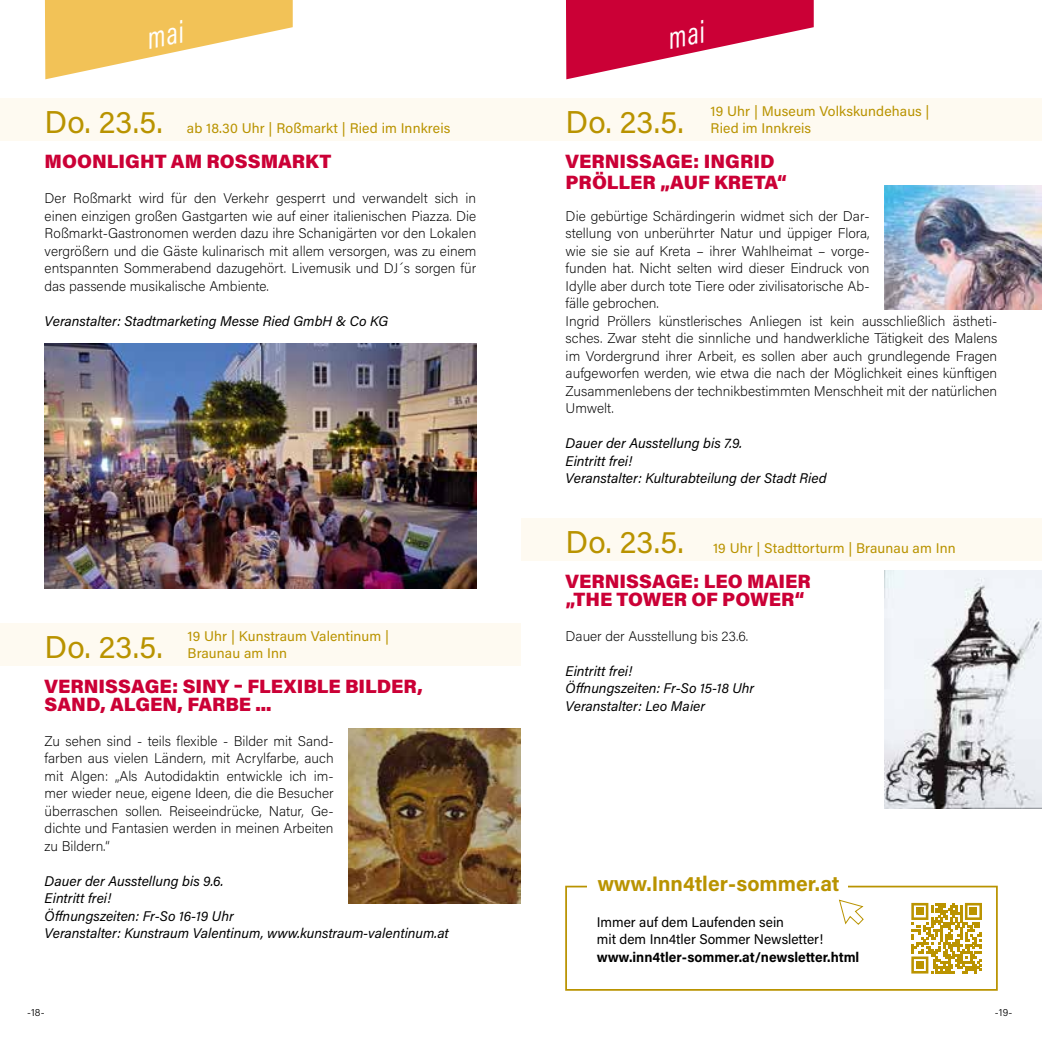
<style>
.page{position:relative;width:1042px;height:1042px;background:#fff}
.page>*{position:absolute;margin:0;border:0;box-sizing:border-box;transform-origin:0 0}
.t1{font:31.5px "Acumin Pro";letter-spacing:-.005em;color:#b99300}
.t2{font:700 21px "Acumin Pro";color:#b99300}
.t3{font:900 19.25px/17.5px "Acumin Pro";color:#cb0036}
.t4{font:200 14px/17.5px "Acumin Pro";color:#000;text-align:justify}
.t5{font:italic 14px/17.5px "Acumin Pro";color:#000}
.t6{font:14px/17.5px "Acumin Pro";letter-spacing:.01em;color:#b99300}
.t7{font:14px/17.5px "Acumin Pro";color:#000}
.t8{font:700 14px "Acumin Pro";color:#000}
.t9{font:300 10.5px "Acumin Pro";color:#000}
</style>
<div class="page">
<div style="left:521px;top:98px;width:521px;height:42px;background:#fefaf1"></div>
<div style="left:521px;top:518px;width:521px;height:42px;background:#fefaf1"></div>
<img style="left:884px;top:186px;width:158px;height:123px">
<img style="left:884px;top:570px;width:158px;height:239px">
<div style="left:0;top:623px;width:521px;height:42px;background:#fefaf1"></div>
<img style="left:348px;top:728px;width:173px;height:175px">
<div style="left:0;top:98px;width:521px;height:42px;background:#fefaf1"></div>
<img style="left:45px;top:343px;width:431px;height:245px">
<div style="left:565px;top:885px;width:433px;height:106px;border:2px solid #b99300"></div>
<div style="left:587px;top:875px;width:261px;height:24px;background:#fff"></div>
<svg style="left:839px;top:899px;width:25px;height:26px"></svg>
<svg style="left:911px;top:903px;width:71px;height:70px"></svg>
<div style="left:916px;top:908px;width:7px;height:7px;background:#bb9400"></div>
<div style="left:970px;top:908px;width:7px;height:7px;background:#bb9400"></div>
<div style="left:916px;top:961px;width:7px;height:7px;background:#bb9400"></div>
<svg style="left:45px;top:0;width:248px;height:79px"></svg>
<svg style="left:566px;top:0;width:248px;height:79px"></svg>
<h1 class="t1" style="left:45px;top:100px;width:120px">Do. 23.5.</h1>
<p class="t6" style="left:187px;top:119px;width:265px">ab 18.30 Uhr | Roßmarkt | Ried im Innkreis</p>
<h3 class="t3" style="left:45px;top:152px;width:288px">MOONLIGHT AM ROSSMARKT</h3>
<p class="t4" style="left:45px;top:189px;width:433px">Der Roßmarkt wird für den Verkehr gesperrt und verwandelt sich in einen einzigen großen Gastgarten wie auf einer italienischen Piazza. Die Roßmarkt-Gastronomen werden dazu ihre Schanigärten vor den Lokalen vergrößern und die Gäste kulinarisch mit allem versorgen, was zu einem entspannten Sommerabend dazugehört. Livemusik und DJ´s sorgen für das passende musikalische Ambiente.</p>
<p class="t5" style="left:45px;top:311px;width:345px">Veranstalter: Stadtmarketing Messe Ried GmbH &amp; Co KG</p>
<h1 class="t1" style="left:45px;top:625px;width:120px">Do. 23.5.</h1>
<p class="t6" style="left:188px;top:626px;width:203px">19 Uhr | Kunstraum Valentinum |<br>Braunau am Inn</p>
<h3 class="t3" style="left:45px;top:677px;width:380px">VERNISSAGE: SINY – FLEXIBLE BILDER,<br>SAND, ALGEN, FARBE ...</h3>
<p class="t4" style="left:45px;top:731px;width:290px">Zu sehen sind - teils flexible - Bilder mit Sand&shy;farben aus vielen Ländern, mit Acrylfarbe, auch mit Algen: „Als Autodidaktin entwickle ich im&shy;mer wieder neue, eigene Ideen, die die Besucher überraschen sollen. Reiseeindrücke, Natur, Ge&shy;dichte und Fantasien werden in meinen Arbeiten zu Bildern.“</p>
<p class="t5" style="left:45px;top:871px;width:406px">Dauer der Ausstellung bis 9.6.<br>Eintritt frei!<br>Öffnungszeiten: Fr-So 16-19 Uhr<br>Veranstalter: Kunstraum Valentinum, www.kunstraum-valentinum.at</p>
<h1 class="t1" style="left:566px;top:100px;width:120px">Do. 23.5.</h1>
<p class="t6" style="left:710px;top:101px;width:221px">19 Uhr | Museum Volkskundehaus |<br>Ried im Innkreis</p>
<h3 class="t3" style="left:566px;top:150px;width:223px;line-height:21px">VERNISSAGE: INGRID<br>PRÖLLER „AUF KRETA“</h3>
<p class="t4" style="left:566px;top:206px;width:433px;text-align:left">Die gebürtige Schärdingerin widmet sich der Dar-<br>stellung von unberührter Natur und üppiger Flora,<br>wie sie sie auf Kreta – ihrer Wahlheimat – vorge-<br>funden hat. Nicht selten wird dieser Eindruck von<br>Idylle aber durch tote Tiere oder zivilisatorische Ab-<br>fälle gebrochen.<br>Ingrid Pröllers künstlerisches Anliegen ist kein ausschließlich ästheti&shy;sches. Zwar steht die sinnliche und handwerkliche Tätigkeit des Malens im Vordergrund ihrer Arbeit, es sollen aber auch grundlegende Fragen aufgeworfen werden, wie etwa die nach der Möglichkeit eines künftigen Zusammenlebens der technikbestimmten Menschheit mit der natürlichen Umwelt.</p>
<p class="t5" style="left:566px;top:434px;width:263px">Dauer der Ausstellung bis 7.9.<br>Eintritt frei!<br>Veranstalter: Kulturabteilung der Stadt Ried</p>
<h1 class="t1" style="left:566px;top:520px;width:120px">Do. 23.5.</h1>
<p class="t6" style="left:713px;top:539px;width:244px">19 Uhr | Stadttorturm | Braunau am Inn</p>
<h3 class="t3" style="left:566px;top:572px;width:246px">VERNISSAGE: LEO MAIER „THE TOWER OF POWER“</h3>
<p class="t4" style="left:566px;top:626px;width:184px">Dauer der Ausstellung bis 23.6.</p>
<p class="t5" style="left:566px;top:661px;width:190px">Eintritt frei!<br>Öffnungszeiten: Fr-So 15-18 Uhr<br>Veranstalter: Leo Maier</p>
<h2 class="t2" style="left:597px;top:869px;width:244px">www.Inn4tler-sommer.at</h2>
<p class="t7" style="left:597px;top:912px;width:228px">Immer auf dem Laufenden sein<br>mit dem Inn4tler Sommer Newsletter!</p>
<p class="t8" style="left:597px;top:947px;width:264px">www.inn4tler-sommer.at/newsletter.html</p>
<p class="t9" style="left:27px;top:1005px;width:19px">-18-</p>
<p class="t9" style="left:995px;top:1005px;width:19px">-19-</p>
</div>
